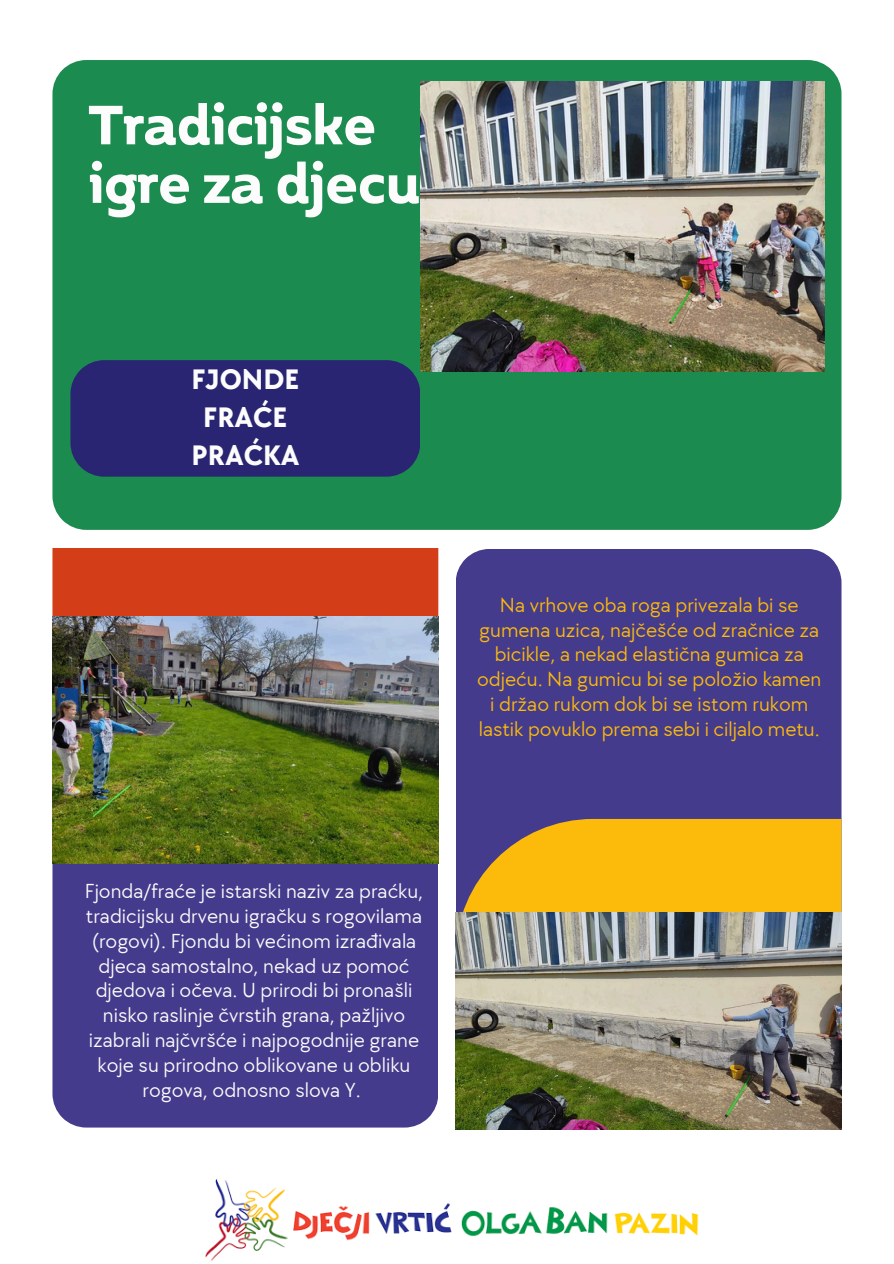
<style>
.page{position:relative;width:894px;height:1264px;background:#fff}
.page>*{position:absolute;margin:0;border:0;box-sizing:border-box;transform-origin:0 0}
.t1{font:700 66px/58.5px "Boriboon";letter-spacing:-.015em;color:#fbfcfb}
.t2{font:700 29.1px/37.8px "TT Chocolates";color:#fbfcfb;text-align:center}
.t3{font:21px/24.8px "TT Chocolates";color:#fbfcfb;text-align:center}
.t4{font:21px/24.8px "TT Chocolates";color:#fcbb0a;text-align:center}
</style>
<div class="page">
<div style="left:52px;top:60px;width:789px;height:470px;background:#1c8b4f"></div>
<div style="left:456px;top:549px;width:385px;height:270px;background:#453b8c"></div>
<svg style="left:456px;top:819px;width:385px;height:93px;background:#e7ac18"></svg>
<div style="left:52px;top:863px;width:386px;height:264px;background:#453b8c"></div>
<div style="left:52px;top:549px;width:386px;height:67px;background:#d33d17"></div>
<img style="left:205px;top:1179px;width:494px;height:82px">
<div style="left:70px;top:360px;width:350px;height:116px;background:#2a2572"></div>
<img style="left:420px;top:82px;width:404px;height:289px">
<img style="left:52px;top:616px;width:386px;height:247px">
<img style="left:455px;top:912px;width:386px;height:217px">
<p class="t1" style="left:88px;top:92px;width:333px">Tradicijske igre za djecu</p>
<h2 class="t2" style="left:191px;top:362px;width:109px">FJONDE<br>FRAĆE<br>PRAĆKA</h2>
<p class="t4" style="left:477px;top:593px;width:345px">Na vrhove oba roga privezala bi se gumena uzica, najčešće od zračnice za bicikle, a nekad elastična gumica za odjeću. Na gumicu bi se položio kamen i držao rukom dok bi se istom rukom lastik povuklo prema sebi i ciljalo metu.</p>
<p class="t3" style="left:85px;top:879px;width:340px">Fjonda/fraće je istarski naziv za praćku, tradicijsku drvenu igračku s rogovilama (rogovi). Fjondu bi većinom izrađivala djeca samostalno, nekad uz pomoć djedova i očeva. U prirodi bi pronašli nisko raslinje čvrstih grana, pažljivo izabrali najčvršće i najpogodnije grane koje su prirodno oblikovane u obliku rogova, odnosno slova Y.</p>
</div>
